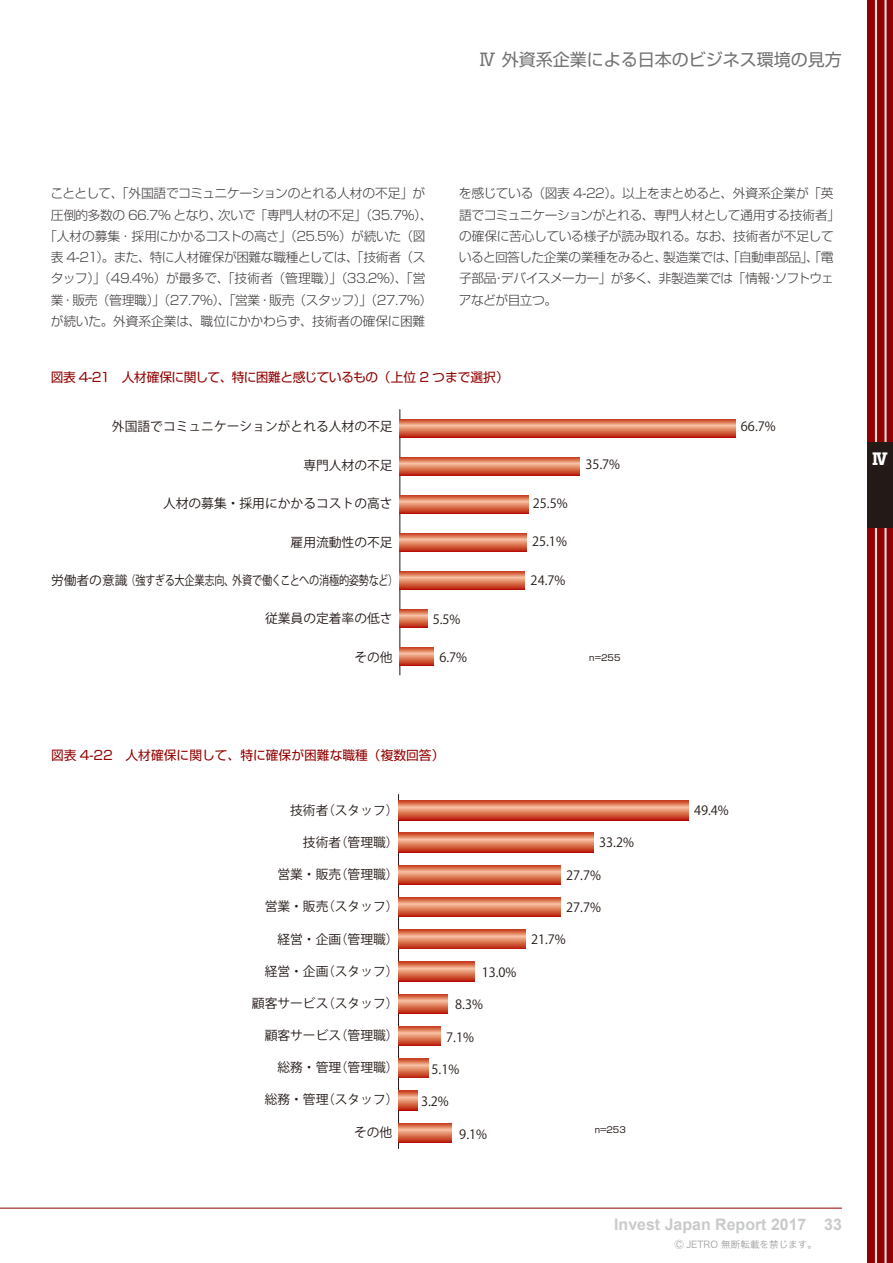
<style>
.page{position:relative;width:893px;height:1263px;background:#fff}
.page>*{position:absolute;margin:0;border:0;box-sizing:border-box;transform-origin:0 0}
.t1{font:16.95px "Shin Go Pro";color:#727272}
.t2{font:700 15.9px "Arial";color:#c9cacb}
.t3{font:700 15.9px "Shin Go Pro";color:#fff}
.t4{font:300 12.75px/21.3px "Shin Go Pro";letter-spacing:-.03em;color:#3f3b3a;text-align:center}
.t5{font:12.75px "Koz Go Pr 6 N Regular 90 pv RKSJ H";color:#231916}
.t6{font:12.75px "Shin Go Pro";letter-spacing:-.04em;color:#920000}
.t7{font:12.75px "Koz Go Pr 6 N Regular 90 pv RKSJ H";letter-spacing:-.03em;color:#231916}
.t8{font:12.75px "Shin Go Pro";color:#920000}
.t9{font:9.6px "Hiragino Sans W3";color:#a0a0a1}
.t10{font:8.55px "Shin Go Pro";color:#231916}
</style>
<div class="page">
<hr style="left:0;top:1208px;width:842px;height:1px;background:#920000">
<div style="left:867px;top:0;width:26px;height:1263px;background:#920000"></div>
<hr style="left:875px;top:0;width:2px;height:1263px;background:#dcdddd">
<hr style="left:884px;top:0;width:3px;height:1263px;background:#dcdddd">
<div style="left:867px;top:442px;width:26px;height:85px;background:#231916"></div>
<hr style="left:399px;top:409px;width:1px;height:266px;background:#231916">
<svg style="left:400px;top:419px;width:336px;height:18px;background:#da7454"></svg>
<svg style="left:400px;top:457px;width:180px;height:18px;background:#da7454"></svg>
<svg style="left:400px;top:495px;width:128px;height:18px;background:#da7454"></svg>
<svg style="left:400px;top:533px;width:126px;height:18px;background:#da7454"></svg>
<svg style="left:400px;top:571px;width:124px;height:18px;background:#da7454"></svg>
<svg style="left:400px;top:609px;width:28px;height:18px"></svg>
<svg style="left:400px;top:647px;width:34px;height:18px"></svg>
<hr style="left:398px;top:794px;width:1px;height:355px;background:#231916">
<svg style="left:398px;top:801px;width:290px;height:19px;background:#da7354"></svg>
<svg style="left:398px;top:833px;width:195px;height:19px;background:#da7454"></svg>
<svg style="left:398px;top:865px;width:163px;height:19px;background:#da7454"></svg>
<svg style="left:398px;top:897px;width:163px;height:20px;background:#d97051"></svg>
<svg style="left:398px;top:930px;width:128px;height:19px;background:#da7354"></svg>
<svg style="left:398px;top:962px;width:77px;height:19px"></svg>
<svg style="left:398px;top:994px;width:49px;height:19px"></svg>
<svg style="left:398px;top:1026px;width:42px;height:20px"></svg>
<svg style="left:398px;top:1058px;width:30px;height:20px"></svg>
<svg style="left:398px;top:1091px;width:19px;height:19px"></svg>
<svg style="left:398px;top:1123px;width:54px;height:19px"></svg>
<h1 class="t1" style="left:479px;top:46px;width:364px">Ⅳ 外資系企業による日本のビジネス環境の見方</h1>
<p class="t4" style="left:44px;top:181px;width:390px">こととして、「外国語でコミュニケーションのとれる人材の不足」が圧倒的多数の 66.7% となり、次いで「専門人材の不足」（35.7%）、「人材の募集・採用にかかるコストの高さ」（25.5%）が続いた（図表 4-21）。また、特に人材確保が困難な職種としては、「技術者（スタッフ）」（49.4%）が最多で、「技術者（管理職）」（33.2%）、「営業・販売（管理職）」（27.7%）、「営業・販売（スタッフ）」（27.7%）が続いた。外資系企業は、職位にかかわらず、技術者の確保に困難</p>
<p class="t4" style="left:459px;top:181px;width:383px;text-align:left">を感じている（図表 4-22）。以上をまとめると、外資系企業が「英語でコミュニケーションがとれる、専門人材として通用する技術者」の確保に苦心している様子が読み取れる。なお、技術者が不足していると回答した企業の業種をみると、製造業では、「自動車部品」、「電子部品・デバイスメーカー」が多く、非製造業では「情報・ソフトウェアなどが目立つ。</p>
<p class="t6" style="left:51px;top:367px;width:460px">図表 4-21　人材確保に関して、特に困難と感じているもの（上位 2 つまで選択）</p>
<p class="t5" style="left:112px;top:420px;width:282px">外国語でコミュニケーションがとれる人材の不足</p>
<p class="t5" style="left:303px;top:458px;width:91px">専門人材の不足</p>
<p class="t5" style="left:163px;top:496px;width:231px">人材の募集・採用にかかるコストの高さ</p>
<p class="t5" style="left:291px;top:535px;width:104px">雇用流動性の不足</p>
<p class="t7" style="left:51px;top:573px;width:349px">労働者の意識（強すぎる大企業志向、外資で働くことへの消極的姿勢など）</p>
<p class="t5" style="left:265px;top:611px;width:129px">従業員の定着率の低さ</p>
<p class="t5" style="left:354px;top:650px;width:40px">その他</p>
<p class="t5" style="left:533px;top:496px;width:36px">25.5%</p>
<p class="t5" style="left:532px;top:535px;width:36px">25.1%</p>
<p class="t5" style="left:531px;top:573px;width:36px">24.7%</p>
<p class="t5" style="left:585px;top:457px;width:36px">35.7%</p>
<p class="t5" style="left:433px;top:612px;width:29px">5.5%</p>
<p class="t5" style="left:439px;top:650px;width:29px">6.7%</p>
<p class="t10" style="left:589px;top:651px;width:33px">n=255</p>
<p class="t5" style="left:741px;top:419px;width:36px">66.7%</p>
<p class="t3" style="left:872px;top:446px;width:17px">Ⅳ</p>
<p class="t8" style="left:51px;top:744px;width:395px">図表 4-22　人材確保に関して、特に確保が困難な職種（複数回答）</p>
<p class="t5" style="left:290px;top:803px;width:110px">技術者（スタッフ）</p>
<p class="t5" style="left:694px;top:803px;width:36px">49.4%</p>
<p class="t5" style="left:303px;top:835px;width:97px">技術者（管理職）</p>
<p class="t5" style="left:599px;top:835px;width:36px">33.2%</p>
<p class="t5" style="left:277px;top:867px;width:123px">営業・販売（管理職）</p>
<p class="t5" style="left:566px;top:868px;width:36px">27.7%</p>
<p class="t5" style="left:265px;top:899px;width:135px">営業・販売（スタッフ）</p>
<p class="t5" style="left:566px;top:900px;width:36px">27.7%</p>
<p class="t5" style="left:277px;top:932px;width:123px">経営・企画（管理職）</p>
<p class="t5" style="left:531px;top:932px;width:36px">21.7%</p>
<p class="t5" style="left:265px;top:964px;width:135px">経営・企画（スタッフ）</p>
<p class="t5" style="left:482px;top:965px;width:36px">13.0%</p>
<p class="t5" style="left:252px;top:996px;width:148px">顧客サービス（スタッフ）</p>
<p class="t5" style="left:265px;top:1028px;width:135px">顧客サービス（管理職）</p>
<p class="t5" style="left:455px;top:997px;width:29px">8.3%</p>
<p class="t5" style="left:446px;top:1030px;width:29px">7.1%</p>
<p class="t5" style="left:277px;top:1060px;width:123px">総務・管理（管理職）</p>
<p class="t5" style="left:265px;top:1092px;width:135px">総務・管理（スタッフ）</p>
<p class="t5" style="left:432px;top:1062px;width:29px">5.1%</p>
<p class="t5" style="left:421px;top:1094px;width:29px">3.2%</p>
<p class="t5" style="left:354px;top:1125px;width:40px">その他</p>
<p class="t5" style="left:459px;top:1127px;width:29px">9.1%</p>
<p class="t10" style="left:595px;top:1123px;width:33px">n=253</p>
<p class="t2" style="left:614px;top:1214px;width:229px">Invest Japan Report 2017 33</p>
<p class="t9" style="left:674px;top:1236px;width:144px">Ⓒ JETRO 無断転載を禁じます。</p>
</div>
